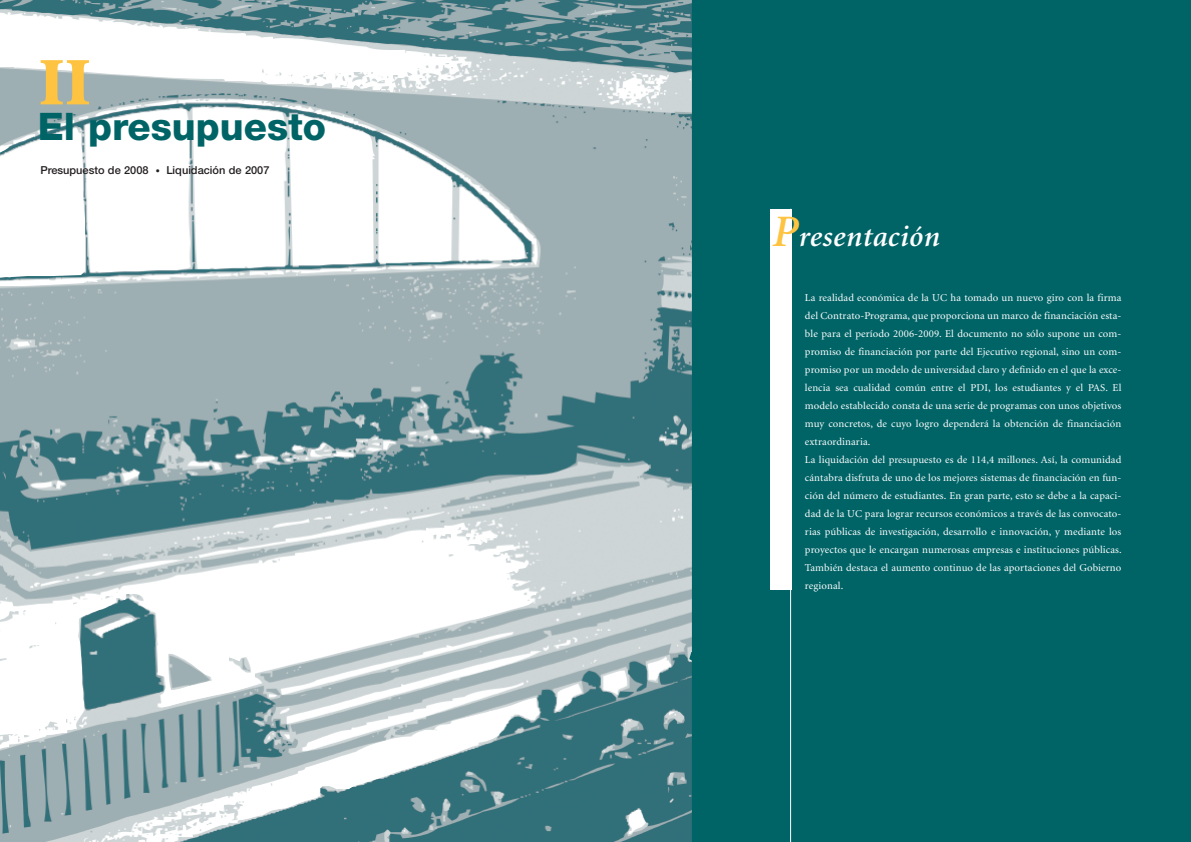
<style>
.page{position:relative;width:1191px;height:842px;background:#fff}
.page>*{position:absolute;margin:0;border:0;box-sizing:border-box;transform-origin:0 0}
.t1{font:900 68px "Minion";color:#fec340}
.t2{font:800 38px "Helvetica Neue";color:#006467}
.t3{font:italic 600 30px "Minion";letter-spacing:.015em;color:#fff}
.t4{font:25px "Minion";color:#231f20}
.t5{font:500 11px "Helvetica Neue";color:#231f20}
.t6{font:10.5px/18px "Minion";letter-spacing:.01em;color:#fff}
.s1{font-size:45px;color:#fec340}
</style>
<div class="page">
<div style="left:595px;top:0;width:596px;height:842px;background:#006467"></div>
<hr style="left:790px;top:209px;width:1px;height:633px;background:#fff">
<div style="left:770px;top:209px;width:21px;height:381px;background:#fff"></div>
<img style="left:0;top:0;width:692px;height:842px">
<h1 class="t1" style="left:39px;top:56px;width:54px">II</h1>
<h2 class="t2" style="left:38px;top:113px;width:290px">El presupuesto</h2>
<p class="t5" style="left:40px;top:166px;width:110px">Presupuesto de 2008</p>
<h3 class="t4" style="left:155px;top:154px;width:7px">.</h3>
<p class="t5" style="left:166px;top:166px;width:105px">Liquidación de 2007</p>
<h3 class="t3" style="left:772px;top:224px;width:169px"><span class="s1">P</span>resentación</h3>
<p class="t6" style="left:805px;top:289px;width:318px">La realidad económica de la UC ha tomado un nuevo giro con la firma del Contrato-Programa, que proporciona un marco de financiación esta&shy;ble para el período 2006-2009. El documento no sólo supone un com&shy;promiso de financiación por parte del Ejecutivo regional, sino un com&shy;promiso por un modelo de universidad claro y definido en el que la exce&shy;lencia sea cualidad común entre el PDI, los estudiantes y el PAS. El modelo establecido consta de una serie de programas con unos objetivos muy concretos, de cuyo logro dependerá la obtención de financiación extraordinaria.<br>La liquidación del presupuesto es de 114,4 millones. Así, la comunidad cántabra disfruta de uno de los mejores sistemas de financiación en fun&shy;ción del número de estudiantes. En gran parte, esto se debe a la capaci&shy;dad de la UC para lograr recursos económicos a través de las convocato&shy;rias públicas de investigación, desarrollo e innovación, y mediante los proyectos que le encargan numerosas empresas e instituciones públicas.<br>También destaca el aumento continuo de las aportaciones del Gobierno regional.</p>
</div>
